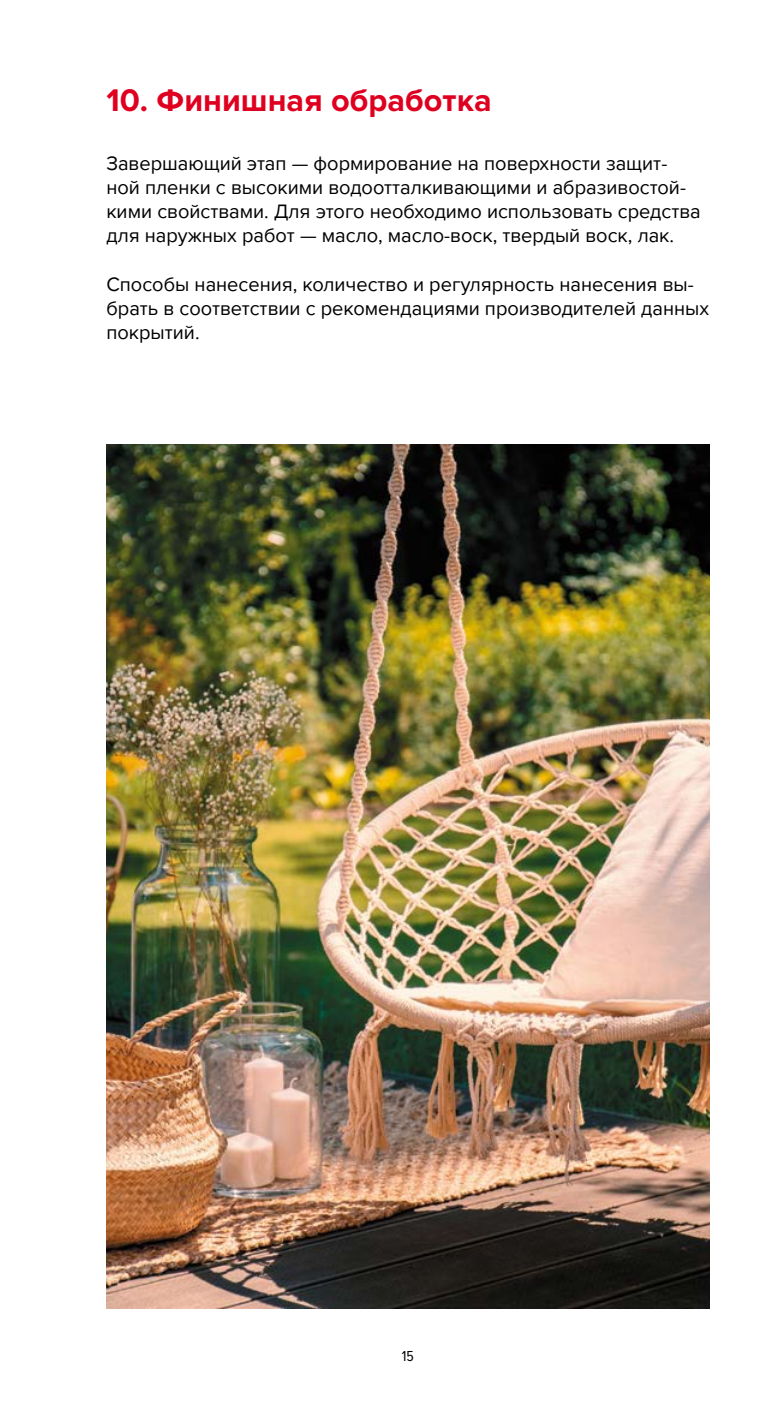
<style>
.page{position:relative;width:780px;height:1418px;background:#fff}
.page>*{position:absolute;margin:0;border:0;box-sizing:border-box;transform-origin:0 0}
.t1{font:700 32.5px "Proxima Nova";color:#df0020}
.t2{font:20px/24px "Proxima Nova";color:#000}
.t3{font:15px "Proxima Nova Cond";color:#000}
</style>
<div class="page">
<img style="left:106px;top:445px;width:603px;height:863px">
<h1 class="t1" style="left:106px;top:81px;width:387px">10. Финишная обработка</h1>
<p class="t2" style="left:106px;top:152px;width:596px">Завершающий этап — формирование на поверхности защит&shy;ной пленки с высокими водоотталкивающими и абразивостой&shy;кими свойствами. Для этого необходимо использовать средства для наружных работ — масло, масло-воск, твердый воск, лак.</p>
<p class="t2" style="left:106px;top:273px;width:604px">Способы нанесения, количество и регулярность нанесения вы&shy;брать в соответствии с рекомендациями производителей данных покрытий.</p>
<p class="t3" style="left:401px;top:1347px;width:14px">15</p>
</div>
